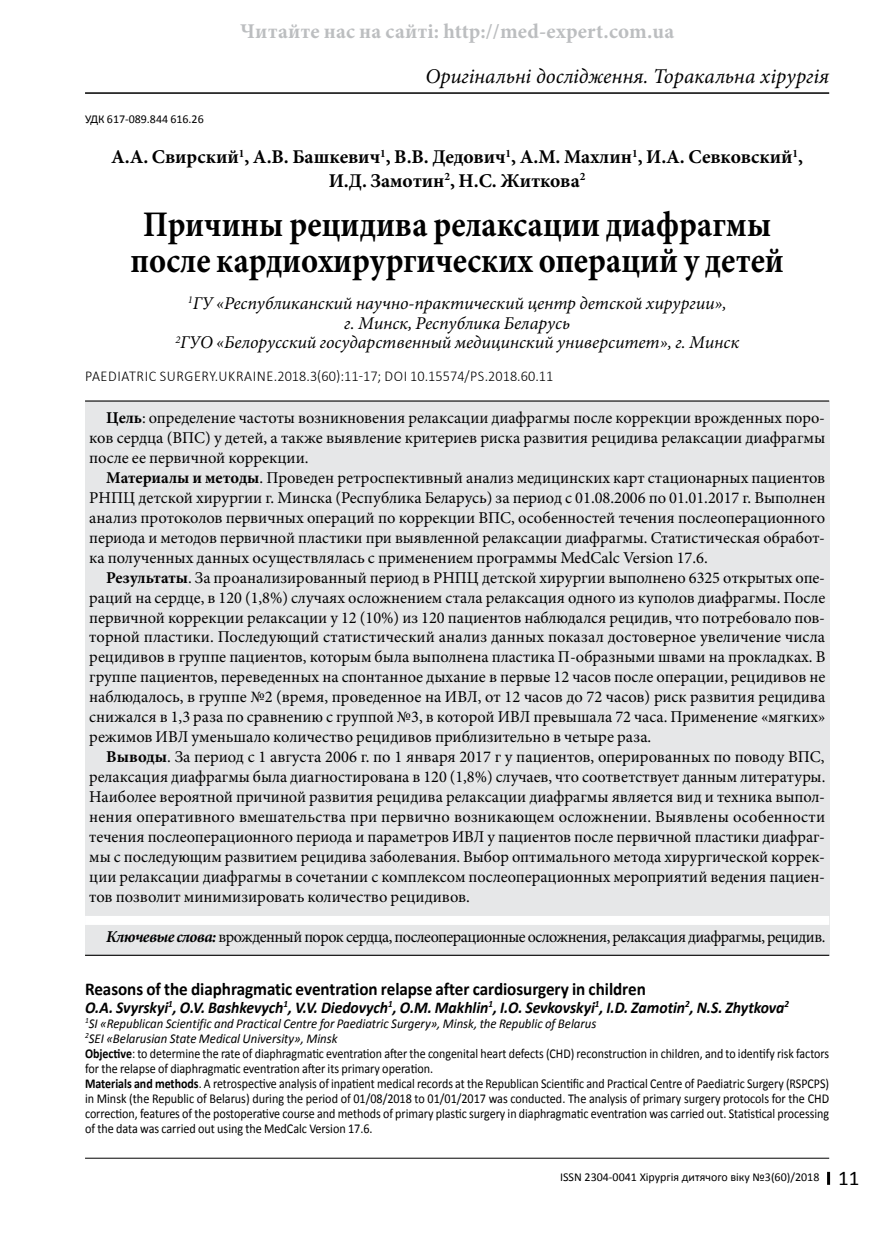
<style>
.page{position:relative;width:893px;height:1234px;background:#fff}
.page>*{position:absolute;margin:0;border:0;box-sizing:border-box;transform-origin:0 0}
.t1{font:700 36px/36px "Minion Pro";color:#000;text-align:center;scale:.9 1}
.t2{font:700 21px "Minion Pro";letter-spacing:.01em;color:#bcbec0}
.t3{font:italic 21px "Minion Pro";color:#000}
.t4{font:700 19.5px/23.4px "Minion Pro";color:#000;text-align:center}
.t5{font:italic 18px/20px "Minion Pro";color:#000;text-align:center}
.t6{font:700 18px "Calibri";letter-spacing:-.005em;color:#000;scale:.95 1}
.t7{font:16.5px/20px "Minion Pro";color:#000;text-align:justify}
.t8{font:italic 700 16.5px "Calibri";color:#000;scale:.95 1}
.t9{font:16.5px "Minion Pro";letter-spacing:-.03em;color:#000}
.t10{font:300 15px "Calibri";letter-spacing:.03em;color:#000;scale:.95 1}
.t11{font:13.5px/15px "Calibri";color:#000;scale:.89 1}
.t12{font:12px "Calibri";color:#000}
.s1{font-weight:700}
.s2{font-weight:700;font-style:italic}
.s3{font-style:italic}
.s4{font-size:21px}
</style>
<div class="page">
<hr style="left:85px;top:92px;width:744px;height:2px;background:#000">
<svg style="left:827px;top:1171px;width:3px;height:13px"></svg>
<hr style="left:85px;top:1157px;width:744px;height:1px;background:#000">
<div style="left:85px;top:401px;width:744px;height:554px;background:#e6e7e8"></div>
<hr style="left:85px;top:400px;width:744px;height:1px;background:#000">
<div style="left:85px;top:915px;width:744px;height:9px;background:#fff"></div>
<hr style="left:85px;top:954px;width:744px;height:1px;background:#000">
<p class="t2" style="left:240px;top:16px;width:436px">Читайте нас на сайті: http://med-expert.com.ua</p>
<p class="t3" style="left:425px;top:62px;width:406px">Оригінальні дослідження. Торакальна хірургія</p>
<p class="t12" style="left:85px;top:112px;width:120px">УДК 617-089.844 616.26</p>
<p class="t4" style="left:111px;top:145px;width:693px">А.А. Свирский<sup>1</sup>, А.В. Башкевич<sup>1</sup>, В.В. Дедович<sup>1</sup>, А.М. Махлин<sup>1</sup>, И.А. Севковский<sup>1</sup>,<br>И.Д. Замотин<sup>2</sup>, Н.С. Житкова<sup>2</sup></p>
<h1 class="t1" style="left:131px;top:205px;width:727px">Причины рецидива релаксации диафрагмы после кардиохирургических операций у детей</h1>
<p class="t5" style="left:175px;top:293px;width:565px"><sup>1</sup>ГУ «Республиканский научно-практический центр детской хирургии»,<br>г. Минск, Республика Беларусь<br><sup>2</sup>ГУО «Белорусский государственный медицинский университет», г. Минск</p>
<p class="t10" style="left:85px;top:366px;width:494px">PAEDIATRIC SURGERY.UKRAINE.2018.3(60):11-17; doi 10.15574/PS.2018.60.11</p>
<p class="t7" style="left:89px;top:407px;width:737px;text-indent:17px"><span class="s1">Цель</span>: определение частоты возникновения релаксации диафрагмы после коррекции врожденных поро&shy;ков сердца (ВПС) у детей, а также выявление критериев риска развития рецидива релаксации диафрагмы после ее первичной коррекции.</p>
<p class="t7" style="left:89px;top:467px;width:738px;text-indent:17px"><span class="s1">Материалы и методы</span>. Проведен ретроспективный анализ медицинских карт стационарных пациентов РНПЦ детской хирургии г. Минска (Республика Беларусь) за период с 01.08.2006 по 01.01.2017 г. Выполнен анализ протоколов первичных операций по коррекции ВПС, особенностей течения послеоперационного периода и методов первичной пластики при выявленной релаксации диафрагмы. Статистическая обработ&shy;ка полученных данных осуществлялась с применением программы MedCalc Version 17.6.</p>
<p class="t7" style="left:89px;top:567px;width:738px;text-indent:17px"><span class="s1">Результаты</span>. За проанализированный период в РНПЦ детской хирургии выполнено 6325 открытых опе&shy;раций на сердце, в 120 (1,8%) случаях осложнением стала релаксация одного из куполов диафрагмы. После первичной коррекции релаксации у 12 (10%) из 120 пациентов наблюдался рецидив, что потребовало пов&shy;торной пластики. Последующий статистический анализ данных показал достоверное увеличение числа рецидивов в группе пациентов, которым была выполнена пластика П-образными швами на прокладках. В группе пациентов, переведенных на спонтанное дыхание в первые 12 часов после операции, рецидивов не наблюдалось, в группе №2 (время, проведенное на ИВЛ, от 12 часов до 72 часов) риск развития рецидива снижался в 1,3 раза по сравнению с группой №3, в которой ИВЛ превышала 72 часа. Применение «мягких» режимов ИВЛ уменьшало количество рецидивов приблизительно в четыре раза.</p>
<p class="t7" style="left:89px;top:747px;width:738px;text-indent:17px"><span class="s1">Выводы</span>. За период с 1 августа 2006 г. по 1 января 2017 г у пациентов, оперированных по поводу ВПС, релаксация диафрагмы была диагностирована в 120 (1,8%) случаев, что соответствует данным литературы.<br>Наиболее вероятной причиной развития рецидива релаксации диафрагмы является вид и техника выпол&shy;нения оперативного вмешательства при первично возникающем осложнении. Выявлены особенности течения послеоперационного периода и параметров ИВЛ у пациентов после первичной пластики диафраг&shy;мы с последующим развитием рецидива заболевания. Выбор оптимального метода хирургической коррек&shy;ции релаксации диафрагмы в сочетании с комплексом послеоперационных мероприятий ведения пациен&shy;тов позволит минимизировать количество рецидивов.</p>
<p class="t9" style="left:106px;top:925px;width:720px"><span class="s2">Ключевые слова:</span> врожденный порок сердца, послеоперационные осложнения, релаксация диафрагмы, рецидив.</p>
<p class="t6" style="left:85px;top:977px;width:592px">Reasons of the diaphragmatic eventration relapse after cardiosurgery in children</p>
<p class="t8" style="left:85px;top:996px;width:743px">O.A. Svyrskyi<sup>1</sup>, O.V. Bashkevych<sup>1</sup>, V.V. Diedovych<sup>1</sup>, O.M. Makhlin<sup>1</sup>, I.O. Sevkovskyi<sup>1</sup>, I.D. Zamotin<sup>2</sup>, N.S. Zhytkova<sup>2</sup></p>
<p class="t11" style="left:85px;top:1015px;width:838px"><sup>1</sup><span class="s3">SI «Republican Scientific and Practical Centre for Paediatric Surgery», Minsk, the Republic of Belarus<br></span><sup>2</sup><span class="s3">SEI «Belarusian State Medical University», Minsk<br></span><span class="s1">Objective</span>: to determine the rate of diaphragmatic eventration after the congenital heart defects (CHD) reconstruction in children, and to identify risk factors for the relapse of diaphragmatic eventration after its primary operation.<br><span class="s1">Materials and methods</span>. A retrospective analysis of inpatient medical records at the Republican Scientific and Practical Centre of Paediatric Surgery (RSPCPS) in Minsk (the Republic of Belarus) during the period of 01/08/2018 to 01/01/2017 was conducted. The analysis of primary surgery protocols for the CHD correction, features of the postoperative course and methods of primary plastic surgery in diaphragmatic eventration was carried out. Statistical processing of the data was carried out using the MedCalc Version 17.6.</p>
<p class="t12" style="left:560px;top:1168px;width:301px">ISSN 2304-0041 Хірургія дитячого віку №3(60)/2018 <span class="s4">11</span></p>
</div>
